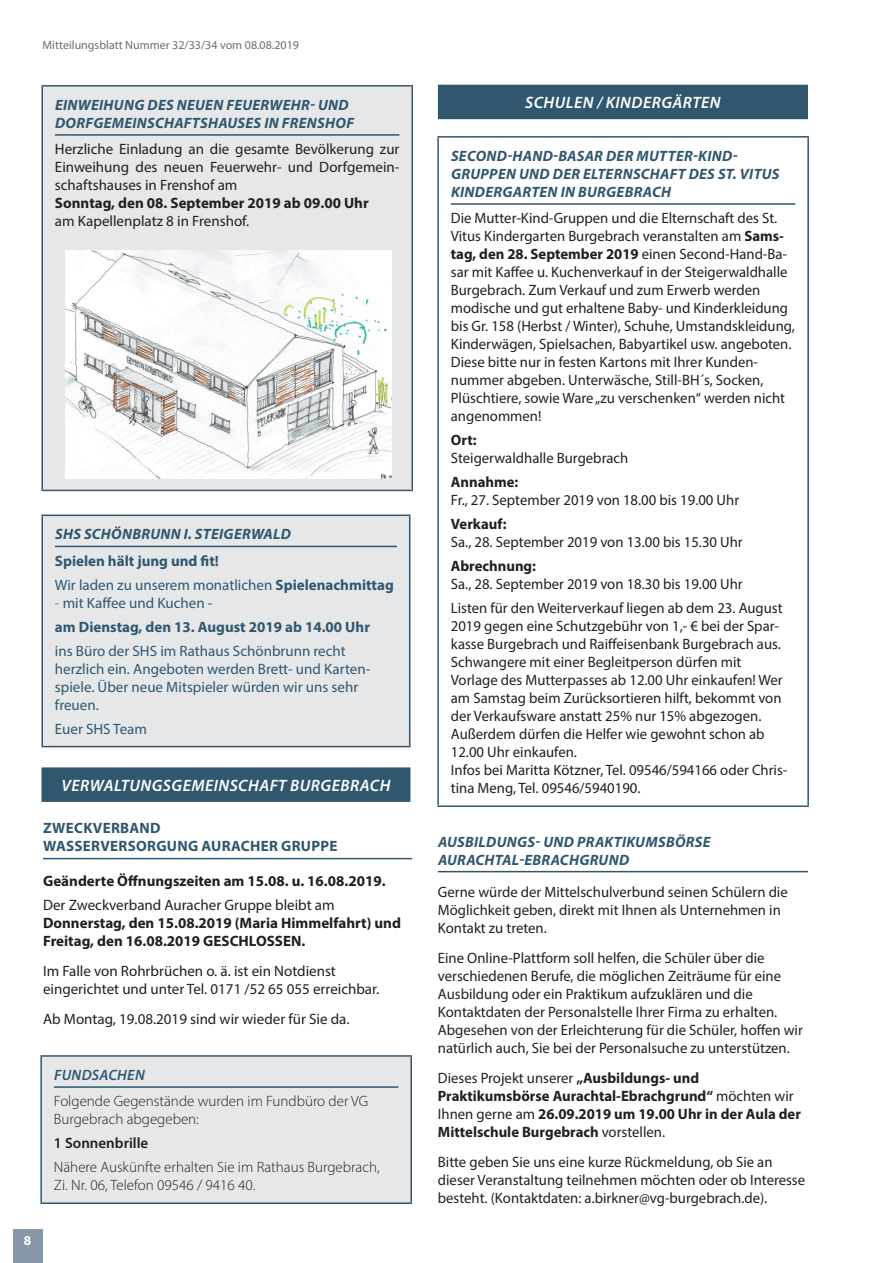
<style>
.page{position:relative;width:872px;height:1263px;background:#fff}
.page>*{position:absolute;margin:0;border:0;box-sizing:border-box;transform-origin:0 0}
.t1{font:italic 600 16.5px "Myriad Pro";letter-spacing:.03em;color:#fff}
.t2{font:15px/18px "Myriad Pro";color:#231f20}
.t3{font:700 15px/18px "Myriad Pro";color:#231f20}
.t4{font:italic 700 15px/18px "Myriad Pro";letter-spacing:.02em;color:#31576f}
.t5{font:15px/18px "Myriad Pro";color:#31576f}
.t6{font:300 15px/18px "Myriad Pro";color:#231f20}
.t7{font:700 15px/24px "Myriad Pro";color:#31576f}
.t8{font:700 15px/18px "Myriad Pro";letter-spacing:.02em;color:#31576f}
.t9{font:600 15px "Myriad Pro";color:#231f20}
.t10{font:italic 600 15px "Myriad Pro";letter-spacing:.02em;color:#31576f}
.t11{font:700 13.5px "Myriad Pro";color:#fff}
.t12{font:12px "Myriad Pro";color:#6c6d70}
.s1{font-weight:400}
.s2{font-weight:300}
.s3{font-weight:700}
</style>
<div class="page">
<div style="left:13px;top:1229px;width:30px;height:34px;background:#8797a8"></div>
<div style="left:42px;top:515px;width:368px;height:232px;background:#e6e7e9"></div>
<hr style="left:41px;top:516px;width:2px;height:230px;background:#31576f">
<hr style="left:41px;top:514px;width:369px;height:2px;background:#31576f">
<hr style="left:409px;top:516px;width:1px;height:230px;background:#31576f">
<hr style="left:41px;top:746px;width:369px;height:1px;background:#31576f">
<hr style="left:55px;top:546px;width:342px;height:1px;background:#31576f">
<hr style="left:43px;top:858px;width:369px;height:1px;background:#31576f">
<div style="left:41px;top:767px;width:369px;height:35px;background:#31576f"></div>
<div style="left:43px;top:87px;width:368px;height:403px;background:#e6e7e9"></div>
<hr style="left:41px;top:87px;width:2px;height:152px;background:#31576f">
<hr style="left:41px;top:85px;width:372px;height:2px;background:#31576f">
<hr style="left:411px;top:87px;width:2px;height:152px;background:#31576f">
<hr style="left:41px;top:239px;width:2px;height:251px;background:#31576f">
<hr style="left:411px;top:239px;width:2px;height:251px;background:#31576f">
<hr style="left:41px;top:490px;width:372px;height:1px;background:#31576f">
<hr style="left:55px;top:134px;width:344px;height:2px;background:#31576f">
<img style="left:66px;top:251px;width:325px;height:227px">
<div style="left:438px;top:85px;width:370px;height:34px;background:#31576f"></div>
<div style="left:41px;top:1056px;width:370px;height:147px;background:#e6e7e9"></div>
<hr style="left:40px;top:1057px;width:2px;height:145px;background:#31576f">
<hr style="left:40px;top:1055px;width:372px;height:2px;background:#31576f">
<hr style="left:410px;top:1057px;width:2px;height:145px;background:#31576f">
<hr style="left:40px;top:1202px;width:372px;height:2px;background:#31576f">
<hr style="left:54px;top:1086px;width:344px;height:2px;background:#31576f">
<hr style="left:438px;top:871px;width:370px;height:1px;background:#31576f">
<hr style="left:437px;top:138px;width:2px;height:667px;background:#31576f">
<hr style="left:437px;top:136px;width:372px;height:2px;background:#31576f">
<hr style="left:807px;top:138px;width:2px;height:667px;background:#31576f">
<hr style="left:437px;top:805px;width:372px;height:2px;background:#31576f">
<hr style="left:451px;top:203px;width:344px;height:2px;background:#31576f">
<p class="t12" style="left:43px;top:38px;width:258px">Mitteilungsblatt Nummer 32/33/34 vom 08.08.2019</p>
<p class="t4" style="left:55px;top:95px;width:300px">EINWEIHUNG DES NEUEN FEUERWEHR- UND<br>DORFGEMEINSCHAFTSHAUSES IN FRENSHOF</p>
<p class="t2" style="left:55px;top:140px;width:346px;text-align:justify">Herzliche Einladung an die gesamte Bevölkerung zur Einweihung des neuen Feuerwehr- und Dorfgemein&shy;schaftshauses in Frenshof am</p>
<p class="t3" style="left:55px;top:194px;width:315px">Sonntag, den 08. September 2019 ab 09.00 Uhr</p>
<p class="t2" style="left:55px;top:212px;width:196px">am Kapellenplatz 8 in Frenshof.</p>
<p class="t4" style="left:55px;top:525px;width:237px">SHS SCHÖNBRUNN I. STEIGERWALD</p>
<p class="t7" style="left:55px;top:548px;width:340px">Spielen hält jung und fit!<br><span class="s1">Wir laden zu unserem monatlichen</span> Spielenachmittag</p>
<p class="t7" style="left:55px;top:590px;width:316px"><span class="s2">-</span> <span class="s1">mit Kaffee und Kuchen -<br></span>am Dienstag, den 13. August 2019 ab 14.00 Uhr</p>
<p class="t5" style="left:55px;top:641px;width:317px">ins Büro der SHS im Rathaus Schönbrunn recht herzlich ein. Angeboten werden Brett- und Karten&shy;spiele. Über neue Mitspieler würden wir uns sehr freuen.</p>
<p class="t5" style="left:55px;top:719px;width:93px">Euer SHS Team</p>
<p class="t1" style="left:62px;top:775px;width:330px">VERWALTUNGSGEMEINSCHAFT BURGEBRACH</p>
<p class="t8" style="left:43px;top:819px;width:296px">ZWECKVERBAND<br>WASSERVERSORGUNG AURACHER GRUPPE</p>
<p class="t3" style="left:43px;top:871px;width:344px">Geänderte Öffnungszeiten am 15.08. u. 16.08.2019.</p>
<p class="t2" style="left:43px;top:895px;width:293px">Der Zweckverband Auracher Gruppe bleibt am</p>
<p class="t3" style="left:43px;top:913px;width:359px">Donnerstag, den 15.08.2019 (Maria Himmelfahrt) und<br>Freitag, den 16.08.2019 GESCHLOSSEN.</p>
<p class="t2" style="left:43px;top:961px;width:338px">Im Falle von Rohrbrüchen o. ä. ist ein Notdienst eingerichtet und unter Tel. 0171 /52 65 055 erreichbar.</p>
<p class="t2" style="left:43px;top:1009px;width:308px">Ab Montag, 19.08.2019 sind wir wieder für Sie da.</p>
<p class="t10" style="left:54px;top:1065px;width:92px">FUNDSACHEN</p>
<p class="t6" style="left:54px;top:1092px;width:316px">Folgende Gegenstände wurden im Fundbüro der VG<br>Burgebrach abgegeben:</p>
<p class="t9" style="left:54px;top:1134px;width:96px">1 Sonnenbrille</p>
<p class="t6" style="left:54px;top:1158px;width:327px">Nähere Auskünfte erhalten Sie im Rathaus Burgebrach,<br>Zi. Nr. 06, Telefon 09546 / 9416 40.</p>
<p class="t11" style="left:24px;top:1231px;width:9px">8</p>
<p class="t1" style="left:525px;top:92px;width:197px">SCHULEN / KINDERGÄRTEN</p>
<p class="t4" style="left:451px;top:146px;width:330px">SECOND-HAND-BASAR DER MUTTER-KIND-<br>GRUPPEN UND DER ELTERNSCHAFT DES ST. VITUS<br>KINDERGARTEN IN BURGEBRACH</p>
<p class="t2" style="left:451px;top:209px;width:345px">Die Mutter-Kind-Gruppen und die Elternschaft des St.<br>Vitus Kindergarten Burgebrach veranstalten am <span class="s3">Sams&shy;tag, den 28. September 2019</span> einen Second-Hand-Ba&shy;sar mit Kaffee u. Kuchenverkauf in der Steigerwaldhalle Burgebrach. Zum Verkauf und zum Erwerb werden modische und gut erhaltene Baby- und Kinderkleidung bis Gr. 158 (Herbst / Winter), Schuhe, Umstandskleidung, Kinderwägen, Spielsachen, Babyartikel usw. angeboten.<br>Diese bitte nur in festen Kartons mit Ihrer Kunden&shy;nummer abgeben. Unterwäsche, Still-BH´s, Socken, Plüschtiere, sowie Ware „zu verschenken“ werden nicht angenommen!</p>
<p class="t3" style="left:451px;top:431px;width:27px">Ort:</p>
<p class="t2" style="left:451px;top:449px;width:179px">Steigerwaldhalle Burgebrach</p>
<p class="t3" style="left:451px;top:473px;width:69px">Annahme:</p>
<p class="t2" style="left:451px;top:491px;width:290px">Fr., 27. September 2019 von 18.00 bis 19.00 Uhr</p>
<p class="t3" style="left:451px;top:515px;width:57px">Verkauf:</p>
<p class="t2" style="left:451px;top:533px;width:293px">Sa., 28. September 2019 von 13.00 bis 15.30 Uhr</p>
<p class="t3" style="left:451px;top:557px;width:87px">Abrechnung:</p>
<p class="t2" style="left:451px;top:572px;width:333px;line-height:24px">Sa., 28. September 2019 von 18.30 bis 19.00 Uhr<br>Listen für den Weiterverkauf liegen ab dem 23. August</p>
<p class="t2" style="left:451px;top:617px;width:338px">2019 gegen eine Schutzgebühr von 1,- € bei der Spar&shy;kasse Burgebrach und Raiffeisenbank Burgebrach aus.<br>Schwangere mit einer Begleitperson dürfen mit Vorlage des Mutterpasses ab 12.00 Uhr einkaufen! Wer am Samstag beim Zurücksortieren hilft, bekommt von der Verkaufsware anstatt 25% nur 15% abgezogen.<br>Außerdem dürfen die Helfer wie gewohnt schon ab 12.00 Uhr einkaufen.<br>Infos bei Maritta Kötzner, Tel. 09546/594166 oder Chris&shy;tina Meng, Tel. 09546/5940190.</p>
<p class="t4" style="left:438px;top:832px;width:274px">AUSBILDUNGS- UND PRAKTIKUMSBÖRSE<br>AURACHTAL-EBRACHGRUND</p>
<p class="t2" style="left:438px;top:883px;width:351px">Gerne würde der Mittelschulverbund seinen Schülern die<br>Möglichkeit geben, direkt mit Ihnen als Unternehmen in<br>Kontakt zu treten.</p>
<p class="t2" style="left:438px;top:949px;width:366px">Eine Online-Plattform soll helfen, die Schüler über die verschiedenen Berufe, die möglichen Zeiträume für eine Ausbildung oder ein Praktikum aufzuklären und die Kontaktdaten der Personalstelle Ihrer Firma zu erhalten.<br>Abgesehen von der Erleichterung für die Schüler, hoffen wir natürlich auch, Sie bei der Personalsuche zu unterstützen.</p>
<p class="t3" style="left:438px;top:1068px;width:364px"><span class="s1">Dieses Projekt unserer</span> „Ausbildungs- und Praktikumsbörse Aurachtal-Ebrachgrund“ <span class="s1">möchten wir Ihnen gerne am</span> 26.09.2019 um 19.00 Uhr in der Aula der Mittelschule Burgebrach <span class="s1">vorstellen.</span></p>
<p class="t2" style="left:438px;top:1153px;width:369px">Bitte geben Sie uns eine kurze Rückmeldung, ob Sie an dieser Veranstaltung teilnehmen möchten oder ob Interesse besteht. (Kontaktdaten: a.birkner@vg-burgebrach.de).</p>
</div>
